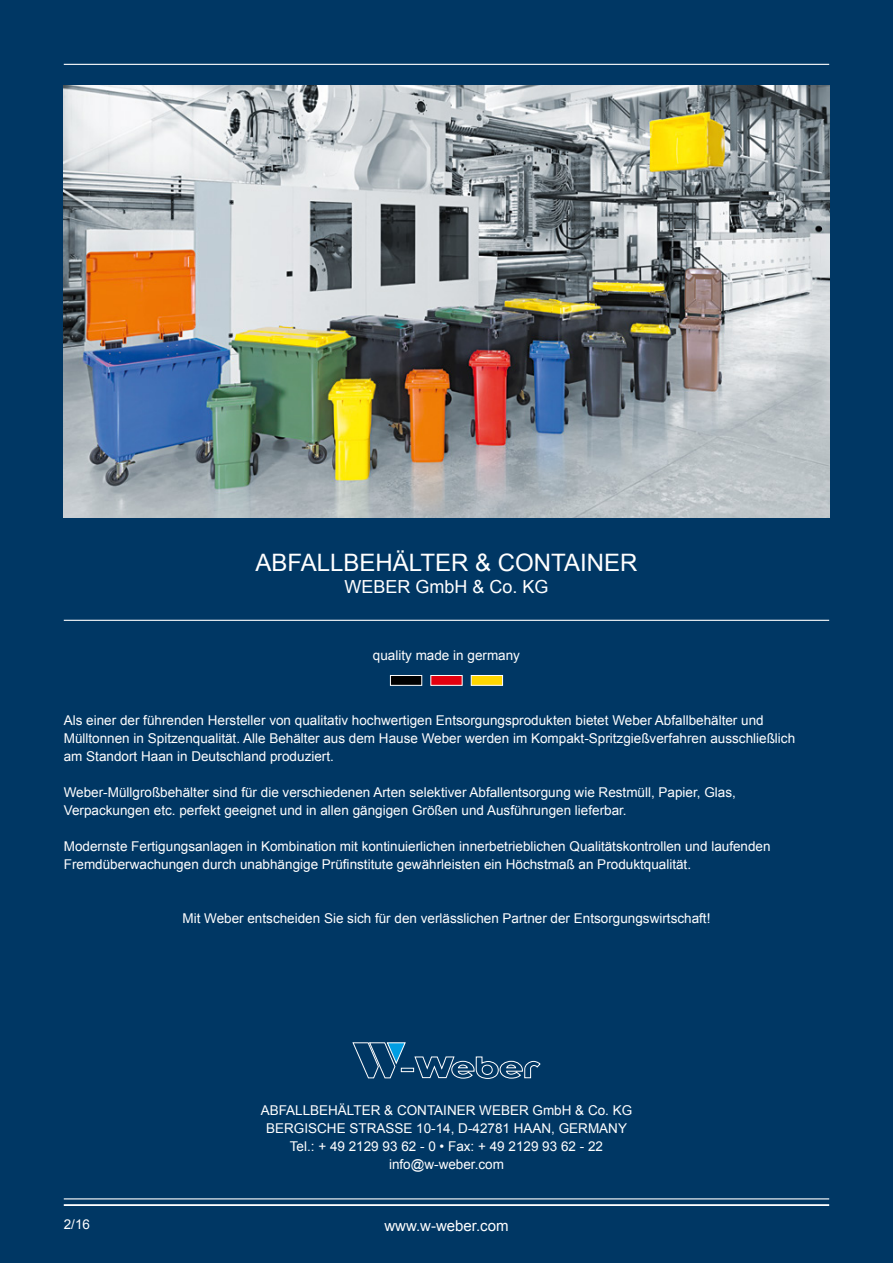
<style>
.page{position:relative;width:893px;height:1263px;background:#003764}
.page>*{position:absolute;margin:0;border:0;box-sizing:border-box;transform-origin:0 0}
.t1{font:24px "Arial";color:#fff}
.t2{font:18px "Arial";color:#fff}
.t3{font:15px "Arial";color:#fff}
.t4{font:13.5px/18px "Arial";color:#fff}
</style>
<div class="page">
<hr style="left:64px;top:64px;width:765px;height:1px;background:#fff">
<hr style="left:64px;top:620px;width:765px;height:1px;background:#fff">
<hr style="left:64px;top:1198px;width:765px;height:1px;background:#fff">
<hr style="left:64px;top:1204px;width:765px;height:2px;background:#fff">
<img style="left:64px;top:85px;width:765px;height:432px">
<div style="left:390px;top:675px;width:32px;height:10px;background:#000"></div>
<div style="left:390px;top:675px;width:32px;height:11px;border:1px solid #fff"></div>
<div style="left:430px;top:675px;width:32px;height:11px;background:#e3000f;border:1px solid #fff"></div>
<div style="left:471px;top:675px;width:32px;height:11px;background:#ffd600;border:1px solid #fff"></div>
<svg style="left:352px;top:1042px;width:54px;height:36px"></svg>
<svg style="left:401px;top:1068px;width:13px;height:4px"></svg>
<svg style="left:414px;top:1056px;width:127px;height:23px"></svg>
<h1 class="t1" style="left:256px;top:547px;width:383px">ABFALLBEHÄLTER &amp; CONTAINER</h1>
<h2 class="t2" style="left:344px;top:575px;width:206px">WEBER GmbH &amp; Co. KG</h2>
<p class="t4" style="left:373px;top:646px;width:149px">quality made in germany</p>
<p class="t4" style="left:64px;top:711px;width:733px">Als einer der führenden Hersteller von qualitativ hochwertigen Entsorgungsprodukten bietet Weber Abfallbehälter und<br>Mülltonnen in Spitzenqualität. Alle Behälter aus dem Hause Weber werden im Kompakt-Spritzgießverfahren ausschließlich am Standort Haan in Deutschland produziert.</p>
<p class="t4" style="left:64px;top:783px;width:674px">Weber-Müllgroßbehälter sind für die verschiedenen Arten selektiver Abfallentsorgung wie Restmüll, Papier, Glas,<br>Verpackungen etc. perfekt geeignet und in allen gängigen Größen und Ausführungen lieferbar.</p>
<p class="t4" style="left:64px;top:837px;width:708px">Modernste Fertigungsanlagen in Kombination mit kontinuierlichen innerbetrieblichen Qualitätskontrollen und laufenden<br>Fremdüberwachungen durch unabhängige Prüfinstitute gewährleisten ein Höchstmaß an Produktqualität.</p>
<p class="t4" style="left:182px;top:909px;width:529px">Mit Weber entscheiden Sie sich für den verlässlichen Partner der Entsorgungswirtschaft!</p>
<p class="t4" style="left:261px;top:1101px;width:373px;text-align:center">ABFALLBEHÄLTER &amp; CONTAINER WEBER GmbH &amp; Co. KG BERGISCHE STRASSE 10-14, D-42781 HAAN, GERMANY Tel.: + 49 2129 93 62 - 0 • Fax: + 49 2129 93 62 - 22 info@w-weber.com</p>
<p class="t4" style="left:64px;top:1216px;width:28px">2/16</p>
<p class="t3" style="left:384px;top:1215px;width:126px">www.w-weber.com</p>
</div>
